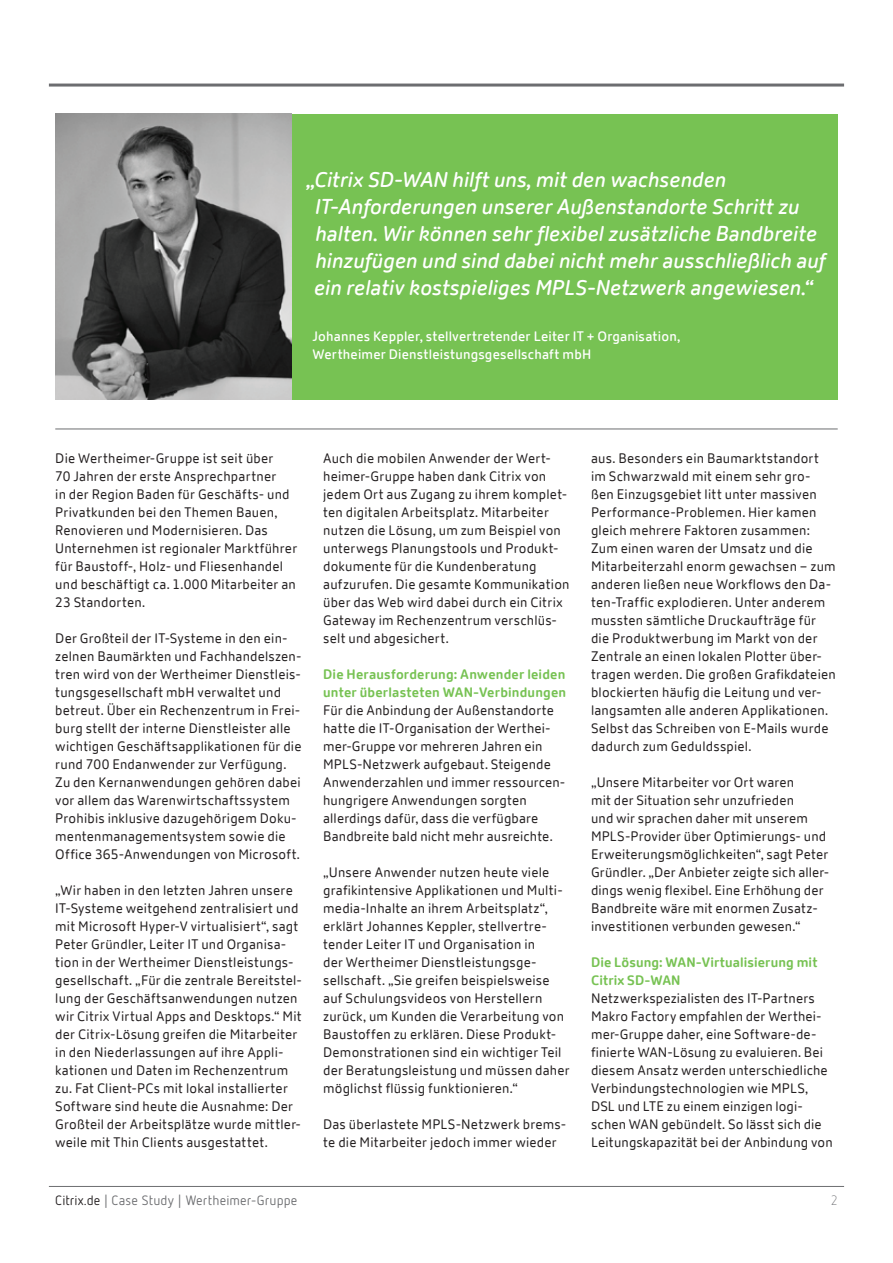
<style>
.page{position:relative;width:893px;height:1263px;background:#fff}
.page>*{position:absolute;margin:0;border:0;box-sizing:border-box;transform-origin:0 0}
.t1{font:italic 600 21px/27px "Citrix New Sans";color:#fff}
.t2{font:13.5px/18px "Citrix New Sans";letter-spacing:.015em;color:#231f20}
.t3{font:700 13.5px/18px "Citrix New Sans";letter-spacing:.01em;color:#77c253}
.t4{font:600 13.5px/18px "Citrix New Sans";letter-spacing:.01em;color:#fff}
.t5{font:13.5px "Netto OT";letter-spacing:.01em;color:#6c6d70}
.t6{font:300 13.5px "Netto OT";color:#6c6d70}
.s1{color:#231f20}
</style>
<div class="page">
<hr style="left:49px;top:84px;width:795px;height:3px;background:#6c6d70">
<hr style="left:49px;top:1186px;width:795px;height:1px;background:#6c6d70">
<hr style="left:55px;top:429px;width:783px;height:1px;background:#6c6d70">
<div style="left:55px;top:114px;width:783px;height:286px;background:#77c253"></div>
<img style="left:55px;top:114px;width:237px;height:286px">
<p class="t1" style="left:314px;top:166px;width:513px;text-indent:-8px">„Citrix SD-WAN hilft uns, mit den wachsenden IT-Anforderungen unserer Außenstandorte Schritt zu halten. Wir können sehr flexibel zusätzliche Bandbreite hinzufügen und sind dabei nicht mehr ausschließlich auf ein relativ kostspieliges MPLS-Netzwerk angewiesen.“</p>
<p class="t4" style="left:313px;top:328px;width:369px">Johannes Keppler, stellvertretender Leiter IT + Organisation,<br>Wertheimer Dienstleistungsgesellschaft mbH</p>
<p class="t2" style="left:55px;top:450px;width:244px">Die Wertheimer-Gruppe ist seit über<br>70 Jahren der erste Ansprechpartner<br>in der Region Baden für Geschäfts- und Privatkunden bei den Themen Bauen, Renovieren und Modernisieren. Das Unternehmen ist regionaler Marktführer für Baustoff-, Holz- und Fliesenhandel und beschäftigt ca. 1.000 Mitarbeiter an 23 Standorten.</p>
<p class="t2" style="left:55px;top:630px;width:248px">Der Großteil der IT-Systeme in den ein&shy;zelnen Baumärkten und Fachhandelszen&shy;tren wird von der Wertheimer Dienstleis&shy;tungsgesellschaft mbH verwaltet und betreut. Über ein Rechenzentrum in Frei&shy;burg stellt der interne Dienstleister alle wichtigen Geschäftsapplikationen für die rund 700 Endanwender zur Verfügung.<br>Zu den Kernanwendungen gehören dabei vor allem das Warenwirtschaftssystem Prohibis inklusive dazugehörigem Doku&shy;mentenmanagementsystem sowie die Office 365-Anwendungen von Microsoft.</p>
<p class="t2" style="left:55px;top:882px;width:248px">„Wir haben in den letzten Jahren unsere IT-Systeme weitgehend zentralisiert und mit Microsoft Hyper-V virtualisiert“, sagt Peter Gründler, Leiter IT und Organisa&shy;tion in der Wertheimer Dienstleistungs&shy;gesellschaft. „Für die zentrale Bereitstel&shy;lung der Geschäftsanwendungen nutzen wir Citrix Virtual Apps and Desktops.“ Mit der Citrix-Lösung greifen die Mitarbeiter in den Niederlassungen auf ihre Appli&shy;kationen und Daten im Rechenzentrum zu. Fat Client-PCs mit lokal installierter Software sind heute die Ausnahme: Der Großteil der Arbeitsplätze wurde mittler&shy;weile mit Thin Clients ausgestattet.</p>
<p class="t2" style="left:323px;top:450px;width:248px">Auch die mobilen Anwender der Wert&shy;heimer-Gruppe haben dank Citrix von jedem Ort aus Zugang zu ihrem komplet&shy;ten digitalen Arbeitsplatz. Mitarbeiter nutzen die Lösung, um zum Beispiel von unterwegs Planungstools und Produkt&shy;dokumente für die Kundenberatung aufzurufen. Die gesamte Kommunikation über das Web wird dabei durch ein Citrix Gateway im Rechenzentrum verschlüs&shy;selt und abgesichert.</p>
<p class="t3" style="left:323px;top:666px;width:244px">Die Herausforderung: Anwender leiden unter überlasteten WAN-Verbindungen</p>
<p class="t2" style="left:323px;top:702px;width:244px">Für die Anbindung der Außenstandorte hatte die IT-Organisation der Werthei&shy;mer-Gruppe vor mehreren Jahren ein MPLS-Netzwerk aufgebaut. Steigende Anwenderzahlen und immer ressourcen&shy;hungrigere Anwendungen sorgten allerdings dafür, dass die verfügbare Bandbreite bald nicht mehr ausreichte.</p>
<p class="t2" style="left:323px;top:864px;width:248px">„Unsere Anwender nutzen heute viele grafikintensive Applikationen und Multi&shy;media-Inhalte an ihrem Arbeitsplatz“, erklärt Johannes Keppler, stellvertre&shy;tender Leiter IT und Organisation in<br>der Wertheimer Dienstleistungsge&shy;sellschaft. „Sie greifen beispielsweise auf Schulungsvideos von Herstellern zurück, um Kunden die Verarbeitung von Baustoffen zu erklären. Diese Produkt-Demonstrationen sind ein wichtiger Teil der Beratungsleistung und müssen daher möglichst flüssig funktionieren.“</p>
<p class="t2" style="left:323px;top:1116px;width:245px">Das überlastete MPLS-Netzwerk brems&shy;te die Mitarbeiter jedoch immer wieder</p>
<p class="t2" style="left:591px;top:450px;width:246px">aus. Besonders ein Baumarktstandort im Schwarzwald mit einem sehr gro&shy;ßen Einzugsgebiet litt unter massiven Performance-Problemen. Hier kamen gleich mehrere Faktoren zusammen:<br>Zum einen waren der Umsatz und die Mitarbeiterzahl enorm gewachsen – zum anderen ließen neue Workflows den Da&shy;ten-Traffic explodieren. Unter anderem mussten sämtliche Druckaufträge für die Produktwerbung im Markt von der Zentrale an einen lokalen Plotter über&shy;tragen werden. Die großen Grafikdateien blockierten häufig die Leitung und ver&shy;langsamten alle anderen Applikationen.<br>Selbst das Schreiben von E-Mails wurde dadurch zum Geduldsspiel.</p>
<p class="t2" style="left:591px;top:773px;width:240px">„Unsere Mitarbeiter vor Ort waren<br>mit der Situation sehr unzufrieden<br>und wir sprachen daher mit unserem MPLS-Provider über Optimierungs- und Erweiterungsmöglichkeiten“, sagt Peter Gründler. „Der Anbieter zeigte sich aller&shy;dings wenig flexibel. Eine Erhöhung der Bandbreite wäre mit enormen Zusatz&shy;investitionen verbunden gewesen.“</p>
<p class="t3" style="left:591px;top:953px;width:228px">Die Lösung: WAN-Virtualisierung mit<br>Citrix SD-WAN</p>
<p class="t2" style="left:591px;top:989px;width:243px">Netzwerkspezialisten des IT-Partners Makro Factory empfahlen der Werthei&shy;mer-Gruppe daher, eine Software-de&shy;finierte WAN-Lösung zu evaluieren. Bei diesem Ansatz werden unterschiedliche Verbindungstechnologien wie MPLS, DSL und LTE zu einem einzigen logi&shy;schen WAN gebündelt. So lässt sich die Leitungskapazität bei der Anbindung von</p>
<p class="t5" style="left:55px;top:1191px;width:244px"><span class="s1">Citrix.de</span> | Case Study | Wertheimer-Gruppe</p>
<p class="t6" style="left:831px;top:1192px;width:8px">2</p>
</div>
